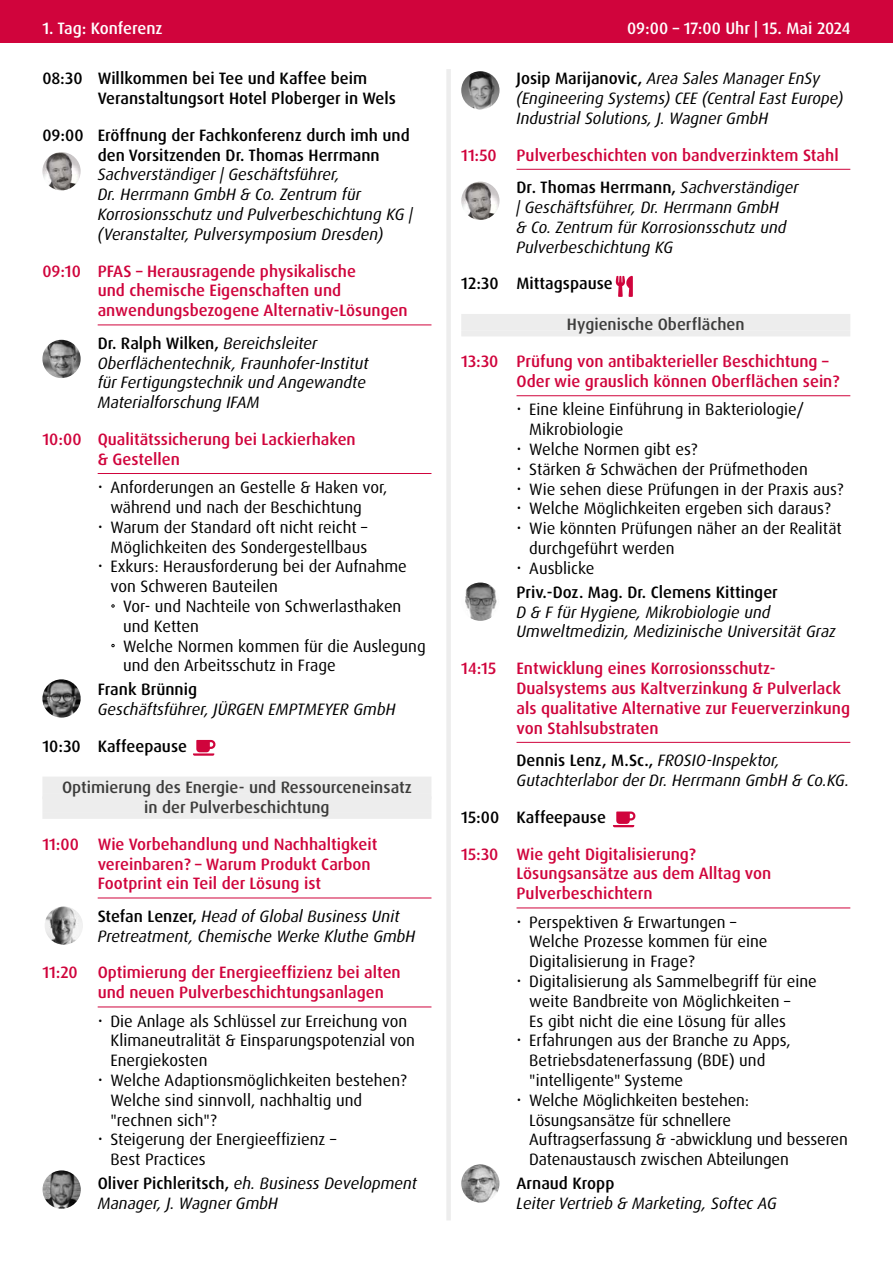
<style>
.page{position:relative;width:893px;height:1263px;background:#fff}
.page>*{position:absolute;margin:0;border:0;box-sizing:border-box;transform-origin:0 0}
.t1{font:16.5px/19.8px "Dax Pro";color:#000}
.t2{font:italic 16.5px/19.8px "Dax Pro";color:#000}
.t3{font:500 16.5px/19.8px "Dax Pro";color:#d0043c}
.t4{font:500 16.5px/19.8px "Dax Pro";color:#000}
.t5{font:500 16.5px/19.8px "Dax Pro";color:#3c3c3b;text-align:center}
.t6{font:500 16.5px "Dax Pro";color:#fff}
.s1{font-weight:500;font-style:normal}
.s2{color:#000}
.s3{font-weight:400;font-style:italic;color:#000}
</style>
<div class="page">
<div style="left:0;top:0;width:893px;height:43px;background:#d0043c"></div>
<hr style="left:98px;top:325px;width:333px;height:1px;background:#d0043c">
<hr style="left:98px;top:473px;width:333px;height:1px;background:#d0043c">
<div style="left:42px;top:776px;width:389px;height:17px;background:#ededed"></div>
<div style="left:42px;top:793px;width:389px;height:6px;background:#ededed"></div>
<div style="left:42px;top:796px;width:389px;height:17px;background:#ededed"></div>
<div style="left:42px;top:813px;width:389px;height:6px;background:#ededed"></div>
<hr style="left:98px;top:898px;width:333px;height:1px;background:#d0043c">
<hr style="left:98px;top:1007px;width:333px;height:1px;background:#d0043c">
<hr style="left:516px;top:169px;width:334px;height:1px;background:#d0043c">
<div style="left:461px;top:314px;width:389px;height:16px;background:#ededed"></div>
<div style="left:461px;top:330px;width:389px;height:6px;background:#ededed"></div>
<hr style="left:516px;top:395px;width:334px;height:1px;background:#d0043c">
<hr style="left:516px;top:742px;width:334px;height:1px;background:#d0043c">
<hr style="left:516px;top:908px;width:334px;height:1px;background:#d0043c">
<img style="left:42px;top:152px;width:39px;height:38px;border-radius:19px">
<img style="left:42px;top:340px;width:39px;height:38px;border-radius:19px">
<img style="left:42px;top:679px;width:39px;height:39px;border-radius:19px">
<svg style="left:193px;top:740px;width:22px;height:16px"></svg>
<img style="left:45px;top:906px;width:38px;height:39px;border-radius:19px">
<img style="left:43px;top:1170px;width:38px;height:39px;border-radius:19px">
<img style="left:461px;top:71px;width:38px;height:38px;border-radius:19px">
<img style="left:461px;top:182px;width:38px;height:38px;border-radius:19px">
<svg style="left:616px;top:276px;width:17px;height:21px"></svg>
<img style="left:461px;top:582px;width:38px;height:39px;border-radius:19px">
<svg style="left:613px;top:811px;width:22px;height:16px"></svg>
<img style="left:461px;top:1164px;width:38px;height:38px;border-radius:19px">
<div style="left:446px;top:69px;width:5px;height:1151px;background:#ededed"></div>
<p class="t6" style="left:43px;top:18px;width:122px">1. Tag: Konferenz</p>
<p class="t6" style="left:627px;top:18px;width:225px">09:00 – 17:00 Uhr | 15. Mai 2024</p>
<p class="t4" style="left:98px;top:69px;width:300px;text-indent:-55px">08:30 Willkommen bei Tee und Kaffee beim<br>Veranstaltungsort Hotel Ploberger in Wels</p>
<p class="t4" style="left:98px;top:125px;width:314px;text-indent:-55px">09:00 Eröffnung der Fachkonferenz durch imh und den Vorsitzenden Dr. Thomas Herrmann</p>
<p class="t2" style="left:98px;top:165px;width:317px">Sachverständiger | Geschäftsführer,<br>Dr. Herrmann GmbH &amp; Co. Zentrum für Korrosionsschutz und Pulverbeschichtung KG | (Veranstalter, Pulversymposium Dresden)</p>
<p class="t3" style="left:98px;top:261px;width:312px;text-indent:-55px">09:10 PFAS – Herausragende physikalische<br>und chemische Eigenschaften und anwendungsbezogene Alternativ-Lösungen</p>
<p class="t2" style="left:98px;top:333px;width:272px"><span class="s1">Dr. Ralph Wilken,</span> Bereichsleiter Oberflächentechnik, Fraunhofer-Institut für Fertigungstechnik und Angewandte Materialforschung IFAM</p>
<p class="t3" style="left:98px;top:429px;width:260px;text-indent:-55px">10:00 Qualitätssicherung bei Lackierhaken &amp; Gestellen</p>
<p class="t1" style="left:110px;top:478px;width:298px">Anforderungen an Gestelle &amp; Haken vor, während und nach der Beschichtung Warum der Standard oft nicht reicht – Möglichkeiten des Sondergestellbaus Exkurs: Herausforderung bei der Aufnahme von Schweren Bauteilen</p>
<p class="t1" style="left:123px;top:596px;width:304px">Vor- und Nachteile von Schwerlasthaken und Ketten<br>Welche Normen kommen für die Auslegung und den Arbeitsschutz in Frage</p>
<p class="t4" style="left:98px;top:680px;width:101px">Frank Brünnig</p>
<p class="t2" style="left:98px;top:700px;width:299px">Geschäftsführer, JÜRGEN EMPTMEYER GmbH</p>
<p class="t4" style="left:42px;top:736px;width:146px">10:30 Kaffeepause</p>
<p class="t5" style="left:62px;top:777px;width:351px">Optimierung des Energie- und Ressourceneinsatz in der Pulverbeschichtung</p>
<p class="t3" style="left:98px;top:834px;width:281px;text-indent:-55px">11:00 Wie Vorbehandlung und Nachhaltigkeit vereinbaren? – Warum Produkt Carbon<br>Footprint ein Teil der Lösung ist</p>
<p class="t2" style="left:98px;top:906px;width:319px"><span class="s1">Stefan Lenzer,</span> Head of Global Business Unit<br>Pretreatment, Chemische Werke Kluthe GmbH</p>
<p class="t3" style="left:98px;top:963px;width:305px;text-indent:-55px">11:20 Optimierung der Energieeffizienz bei alten und neuen Pulverbeschichtungsanlagen</p>
<p class="t1" style="left:110px;top:1011px;width:306px">Die Anlage als Schlüssel zur Erreichung von<br>Klimaneutralität &amp; Einsparungspotenzial von<br>Energiekosten<br>Welche Adaptionsmöglichkeiten bestehen?<br>Welche sind sinnvoll, nachhaltig und "rechnen sich"?<br>Steigerung der Energieeffizienz –<br>Best Practices</p>
<p class="t2" style="left:98px;top:1174px;width:321px"><span class="s1">Oliver Pichleritsch,</span> eh. Business Development<br>Manager, J. Wagner GmbH</p>
<p class="t2" style="left:516px;top:69px;width:328px"><span class="s1">Josip Marijanovic,</span> Area Sales Manager EnSy (Engineering Systems) CEE (Central East Europe)<br>Industrial Solutions, J. Wagner GmbH</p>
<p class="t3" style="left:516px;top:139px;width:324px;line-height:32.5px;text-indent:-55px">11:50 Pulverbeschichten von bandverzinktem Stahl<br><span class="s2">Dr. Thomas Herrmann,</span> <span class="s3">Sachverständiger</span></p>
<p class="t2" style="left:516px;top:197px;width:272px">| Geschäftsführer, Dr. Herrmann GmbH &amp; Co. Zentrum für Korrosionsschutz und<br>Pulverbeschichtung KG</p>
<p class="t4" style="left:461px;top:274px;width:153px">12:30 Mittagspause</p>
<p class="t5" style="left:567px;top:315px;width:179px">Hygienische Oberflächen</p>
<p class="t3" style="left:516px;top:352px;width:325px;text-indent:-55px">13:30 Prüfung von antibakterieller Beschichtung –<br>Oder wie grauslich können Oberflächen sein?</p>
<p class="t1" style="left:529px;top:400px;width:316px">Eine kleine Einführung in Bakteriologie/<br>Mikrobiologie<br>Welche Normen gibt es?<br>Stärken &amp; Schwächen der Prüfmethoden<br>Wie sehen diese Prüfungen in der Praxis aus?<br>Welche Möglichkeiten ergeben sich daraus?<br>Wie könnten Prüfungen näher an der Realität durchgeführt werden<br>Ausblicke</p>
<p class="t4" style="left:516px;top:582px;width:263px">Priv.-Doz. Mag. Dr. Clemens Kittinger</p>
<p class="t2" style="left:516px;top:602px;width:321px">D &amp; F für Hygiene, Mikrobiologie und<br>Umweltmedizin, Medizinische Universität Graz</p>
<p class="t3" style="left:516px;top:659px;width:335px;text-indent:-55px">14:15 Entwicklung eines Korrosionsschutz-Dualsystems aus Kaltverzinkung &amp; Pulverlack als qualitative Alternative zur Feuerverzinkung von Stahlsubstraten</p>
<p class="t2" style="left:516px;top:751px;width:334px"><span class="s1">Dennis Lenz, M.Sc.,</span> FROSIO-Inspektor,<br>Gutachterlabor der Dr. Herrmann GmbH &amp; Co.KG.</p>
<p class="t4" style="left:461px;top:807px;width:146px">15:00 Kaffeepause</p>
<p class="t3" style="left:516px;top:844px;width:256px;text-indent:-55px">15:30 Wie geht Digitalisierung?<br>Lösungsansätze aus dem Alltag von<br>Pulverbeschichtern</p>
<p class="t1" style="left:529px;top:912px;width:320px">Perspektiven &amp; Erwartungen –<br>Welche Prozesse kommen für eine Digitalisierung in Frage?<br>Digitalisierung als Sammelbegriff für eine weite Bandbreite von Möglichkeiten –<br>Es gibt nicht die eine Lösung für alles Erfahrungen aus der Branche zu Apps, Betriebsdatenerfassung (BDE) und "intelligente" Systeme<br>Welche Möglichkeiten bestehen:<br>Lösungsansätze für schnellere Auftragserfassung &amp; -abwicklung und besseren Datenaustausch zwischen Abteilungen</p>
<p class="t4" style="left:516px;top:1174px;width:99px">Arnaud Kropp</p>
<p class="t2" style="left:516px;top:1193px;width:262px">Leiter Vertrieb &amp; Marketing, Softec AG</p>
</div>
